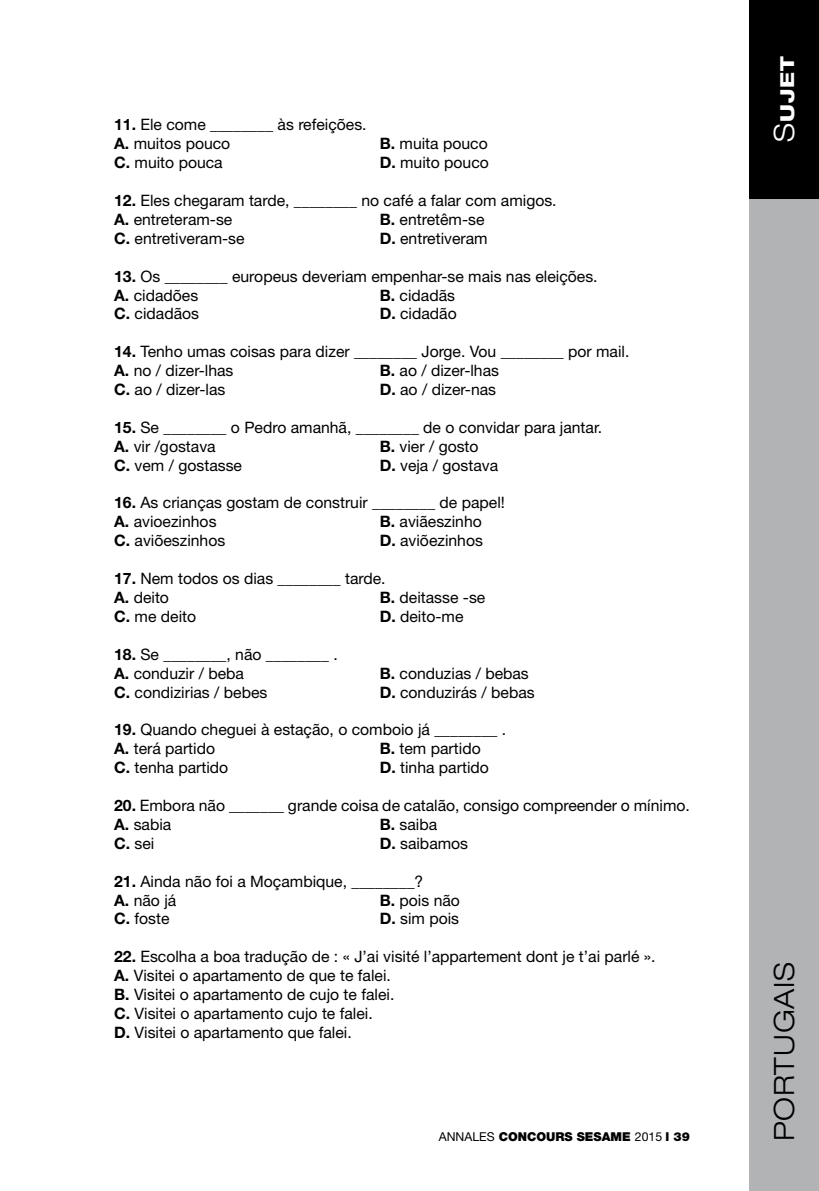
<style>
.page{position:relative;width:819px;height:1191px;background:#fff}
.page>*{position:absolute;margin:0;border:0;box-sizing:border-box;transform-origin:0 0}
.t1{font:300 expanded 28px "Helvetica Neue LT Std";color:#000}
.t2{font:800 expanded 19.25px "Helvetica Neue LT Std";color:#fff}
.t3{font:15.75px/18.9px "Helvetica Neue LT Std";color:#000}
.t4{font:900 12.25px "Helvetica Neue LT Std";color:#000}
.s1{font-weight:700}
.s2{font-weight:400}
.s3{font-weight:300;font-size:28px}
</style>
<div class="page">
<div style="left:749px;top:0;width:70px;height:1191px;background:#b1b3b4"></div>
<div style="left:749px;top:0;width:70px;height:198px;background:#000"></div>
<p class="t3" style="left:114px;top:115px;width:254px"><span class="s1">11.</span> Ele come ________ às refeições.<br><span class="s1">A.</span> muitos pouco</p>
<p class="t3" style="left:379px;top:134px;width:109px"><span class="s1">B.</span> muita pouco</p>
<p class="t3" style="left:114px;top:153px;width:110px"><span class="s1">C.</span> muito pouca</p>
<p class="t3" style="left:379px;top:153px;width:111px"><span class="s1">D.</span> muito pouco</p>
<p class="t3" style="left:114px;top:191px;width:444px"><span class="s1">12.</span> Eles chegaram tarde, ________ no café a falar com amigos.<br><span class="s1">A.</span> entreteram-se</p>
<p class="t3" style="left:379px;top:210px;width:106px"><span class="s1">B.</span> entretêm-se</p>
<p class="t3" style="left:114px;top:228px;width:132px"><span class="s1">C.</span> entretiveram-se</p>
<p class="t3" style="left:379px;top:228px;width:109px"><span class="s1">D.</span> entretiveram</p>
<p class="t3" style="left:114px;top:266px;width:485px"><span class="s1">13.</span> Os ________ europeus deveriam empenhar-se mais nas eleições.<br><span class="s1">A.</span> cidadões</p>
<p class="t3" style="left:379px;top:285px;width:77px"><span class="s1">B.</span> cidadãs</p>
<p class="t3" style="left:114px;top:304px;width:86px"><span class="s1">C.</span> cidadãos</p>
<p class="t3" style="left:379px;top:304px;width:79px"><span class="s1">D.</span> cidadão</p>
<p class="t3" style="left:114px;top:342px;width:517px"><span class="s1">14.</span> Tenho umas coisas para dizer ________ Jorge. Vou ________ por mail.<br><span class="s1">A.</span> no / dizer-lhas</p>
<p class="t3" style="left:379px;top:361px;width:121px"><span class="s1">B.</span> ao / dizer-lhas</p>
<p class="t3" style="left:114px;top:380px;width:113px"><span class="s1">C.</span> ao / dizer-las</p>
<p class="t3" style="left:379px;top:380px;width:118px"><span class="s1">D.</span> ao / dizer-nas</p>
<p class="t3" style="left:114px;top:417px;width:489px"><span class="s1">15.</span> Se ________ o Pedro amanhã, ________ de o convidar para jantar.<br><span class="s1">A.</span> vir /gostava</p>
<p class="t3" style="left:379px;top:436px;width:100px"><span class="s1">B.</span> vier / gosto</p>
<p class="t3" style="left:114px;top:455px;width:129px"><span class="s1">C.</span> vem / gostasse</p>
<p class="t3" style="left:379px;top:455px;width:120px"><span class="s1">D.</span> veja / gostava</p>
<p class="t3" style="left:114px;top:493px;width:392px"><span class="s1">16.</span> As crianças gostam de construir ________ de papel!<br><span class="s1">A.</span> avioezinhos</p>
<p class="t3" style="left:379px;top:512px;width:104px"><span class="s1">B.</span> aviãeszinho</p>
<p class="t3" style="left:114px;top:531px;width:113px"><span class="s1">C.</span> aviõeszinhos</p>
<p class="t3" style="left:379px;top:531px;width:105px"><span class="s1">D.</span> aviõezinhos</p>
<p class="t3" style="left:114px;top:569px;width:273px"><span class="s1">17.</span> Nem todos os dias ________ tarde.<br><span class="s1">A.</span> deito</p>
<p class="t3" style="left:379px;top:588px;width:107px"><span class="s1">B.</span> deitasse -se</p>
<p class="t3" style="left:114px;top:606px;width:83px"><span class="s1">C.</span> me deito</p>
<p class="t3" style="left:379px;top:606px;width:85px"><span class="s1">D.</span> deito-me</p>
<p class="t3" style="left:114px;top:644px;width:225px"><span class="s1">18.</span> Se ________, não ________ .<br><span class="s1">A.</span> conduzir / beba</p>
<p class="t3" style="left:379px;top:663px;width:151px"><span class="s1">B.</span> conduzias / bebas</p>
<p class="t3" style="left:114px;top:682px;width:155px"><span class="s1">C.</span> condizirias / bebes</p>
<p class="t3" style="left:379px;top:682px;width:156px"><span class="s1">D.</span> conduzirás / bebas</p>
<p class="t3" style="left:114px;top:720px;width:393px"><span class="s1">19.</span> Quando cheguei à estação, o comboio já ________ .<br><span class="s1">A.</span> terá partido</p>
<p class="t3" style="left:379px;top:739px;width:102px"><span class="s1">B.</span> tem partido</p>
<p class="t3" style="left:114px;top:758px;width:116px"><span class="s1">C.</span> tenha partido</p>
<p class="t3" style="left:379px;top:758px;width:111px"><span class="s1">D.</span> tinha partido</p>
<p class="t3" style="left:114px;top:795px;width:577px"><span class="s1">20.</span> Embora não _______ grande coisa de catalão, consigo compreender o mínimo.<br><span class="s1">A.</span> sabia</p>
<p class="t3" style="left:379px;top:814px;width:59px"><span class="s1">B.</span> saiba</p>
<p class="t3" style="left:114px;top:833px;width:42px"><span class="s1">C.</span> sei</p>
<p class="t3" style="left:379px;top:833px;width:90px"><span class="s1">D.</span> saibamos</p>
<p class="t3" style="left:114px;top:871px;width:310px"><span class="s1">21.</span> Ainda não foi a Moçambique, ________?<br><span class="s1">A.</span> não já</p>
<p class="t3" style="left:379px;top:890px;width:82px"><span class="s1">B.</span> pois não</p>
<p class="t3" style="left:114px;top:909px;width:57px"><span class="s1">C.</span> foste</p>
<p class="t3" style="left:379px;top:909px;width:81px"><span class="s1">D.</span> sim pois</p>
<p class="t3" style="left:114px;top:947px;width:543px"><span class="s1">22.</span> Escolha a boa tradução de : « J’ai visité l’appartement dont je t’ai parlé ».<br><span class="s1">A.</span> Visitei o apartamento de que te falei.<br><span class="s1">B.</span> Visitei o apartamento de cujo te falei.<br><span class="s1">C.</span> Visitei o apartamento cujo te falei.<br><span class="s1">D.</span> Visitei o apartamento que falei.</p>
<p class="t4" style="left:439px;top:1129px;width:252px"><span class="s2">ANNALES</span> CONCOURS SESAME <span class="s2">2015</span> l 39</p>
<p class="t2" style="left:775px;top:142px;width:87px;rotate:-90deg"><span class="s3">S</span>ujet</p>
<h1 class="t1" style="left:767px;top:1141px;width:179px;rotate:-90deg">PORTUGAIS</h1>
</div>
